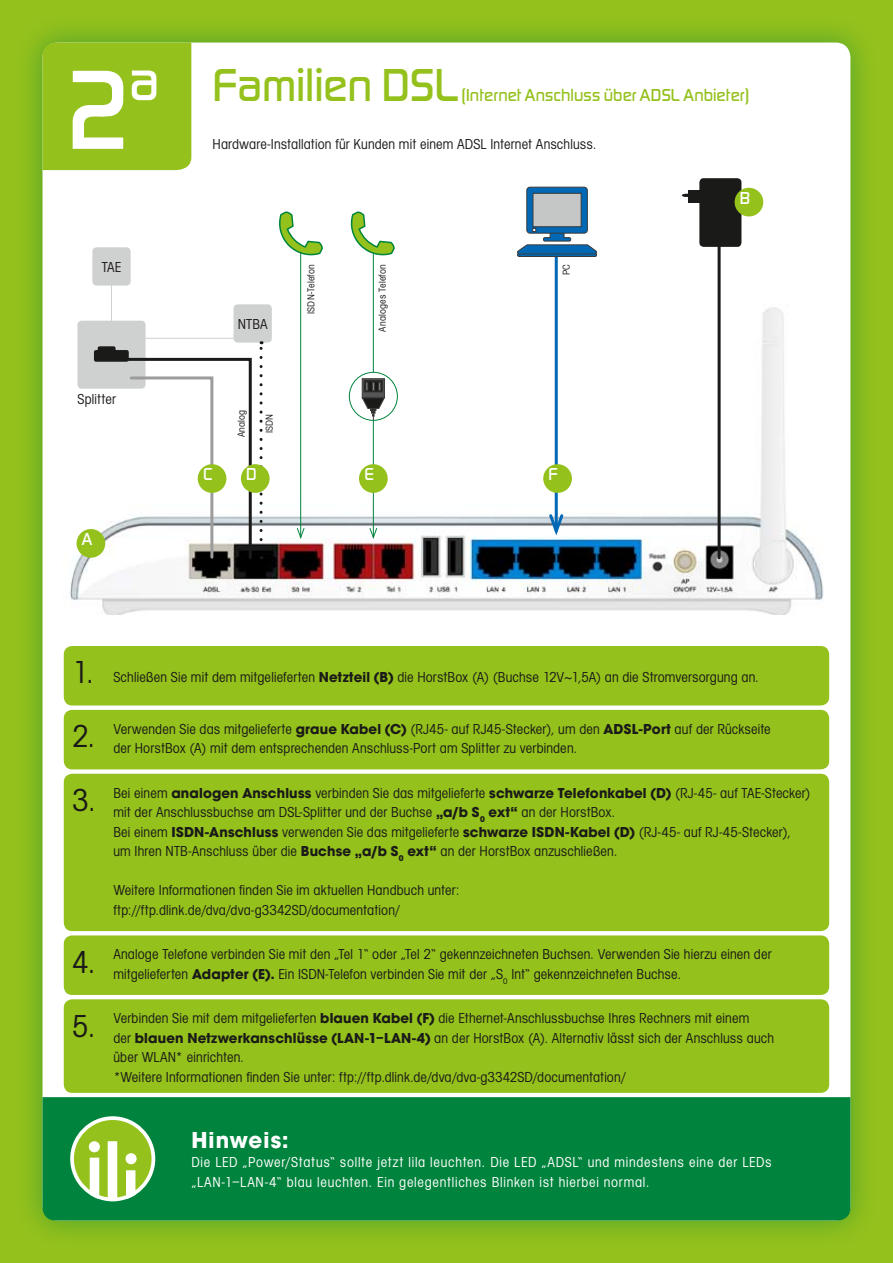
<style>
.page{position:relative;width:893px;height:1263px;background:#94c11c}
.page>*{position:absolute;margin:0;border:0;box-sizing:border-box;transform-origin:0 0}
.t1{font:500 117px "Digital Sans EF";color:#fff}
.t2{font:500 48px "Digital Sans EF";color:#94c11c}
.t3{font:condensed 33px "Avant Gard";color:#1a1a18}
.t4{font:700 24px "Avant Gard";letter-spacing:.04em;color:#fff}
.t5{font:500 18px "Digital Sans EF";letter-spacing:.005em;color:#94c11c}
.t6{font:500 18px "Digital Sans EF";color:#fff}
.t7{font:condensed 15px/19.5px "Avant Gard";letter-spacing:.01em;color:#1a1a18}
.t8{font:condensed 15px/19.5px "Avant Gard";letter-spacing:.05em;color:#fff}
.t9{font:condensed 10.5px "Avant Gard";letter-spacing:.02em;color:#1a1a18}
.s1{font-size:33px}
.s2{font-weight:700;font-stretch:normal}
.s3{font-family:"Helvetica Neue"}
</style>
<div class="page">
<div style="left:13px;top:13px;width:875px;height:1244px;background:#00843d;opacity:.5"></div>
<div style="left:43px;top:43px;width:807px;height:1177px;background:#fff;border-radius:15px"></div>
<div style="left:43px;top:1097px;width:807px;height:123px;background:#00843d"></div>
<div style="left:72px;top:1118px;width:81px;height:81px;background:#94c11c;border-radius:50%"></div>
<svg style="left:89px;top:1141px;width:48px;height:60px"></svg>
<div style="left:70px;top:1116px;width:85px;height:85px;border:4px solid #fff;border-radius:50%"></div>
<div style="left:43px;top:43px;width:148px;height:127px;background:#94c11c"></div>
<img style="left:69px;top:280px;width:755px;height:335px">
<div style="left:64px;top:646px;width:765px;height:59px;background:#94c11c;border-radius:9px"></div>
<div style="left:64px;top:710px;width:765px;height:59px;background:#94c11c;border-radius:9px"></div>
<div style="left:64px;top:935px;width:765px;height:60px;background:#94c11c;border-radius:9px"></div>
<div style="left:64px;top:999px;width:765px;height:94px;background:#94c11c;border-radius:9px"></div>
<div style="left:64px;top:774px;width:765px;height:157px;background:#94c11c;border-radius:9px"></div>
<div style="left:699px;top:178px;width:42px;height:69px;background:#1a1a18;border-radius:4px"></div>
<div style="left:689px;top:190px;width:29px;height:12px;background:#1a1a18"></div>
<svg style="left:682px;top:194px;width:7px;height:3px"></svg>
<hr style="left:718px;top:231px;width:3px;height:327px;background:#1a1a18">
<div style="left:735px;top:188px;width:28px;height:28px;background:#94c11c;border-radius:50%"></div>
<div style="left:77px;top:321px;width:69px;height:68px;background:#cfd0d0;border-radius:4px"></div>
<div style="left:234px;top:304px;width:38px;height:39px;background:#cfd0d0;border-radius:4px"></div>
<div style="left:92px;top:247px;width:39px;height:39px;background:#cfd0d0;border-radius:4px"></div>
<div style="left:77px;top:529px;width:28px;height:29px;background:#94c11c;border-radius:50%"></div>
<svg style="left:124px;top:356px;width:129px;height:205px"></svg>
<svg style="left:260px;top:341px;width:3px;height:208px"></svg>
<hr style="left:131px;top:338px;width:102px;height:1px;background:#cfd0d0">
<hr style="left:111px;top:284px;width:1px;height:39px;background:#cfd0d0">
<hr style="left:300px;top:253px;width:1px;height:284px;background:#00843d">
<svg style="left:296px;top:527px;width:9px;height:13px"></svg>
<hr style="left:555px;top:254px;width:3px;height:277px;background:#0068b4">
<svg style="left:547px;top:512px;width:19px;height:28px"></svg>
<div style="left:198px;top:464px;width:28px;height:29px;background:#94c11c;border-radius:50%"></div>
<div style="left:241px;top:464px;width:29px;height:29px;background:#94c11c;border-radius:50%"></div>
<div style="left:543px;top:464px;width:29px;height:29px;background:#94c11c;border-radius:50%"></div>
<div style="left:94px;top:350px;width:35px;height:12px;background:#1a1a18;border-radius:2px"></div>
<div style="left:98px;top:346px;width:18px;height:12px;background:#1a1a18;border-radius:2px"></div>
<svg style="left:279px;top:211px;width:44px;height:45px"></svg>
<div style="left:527px;top:187px;width:60px;height:46px;background:linear-gradient(to right,#0068b4,#0068b4);border-radius:3px"></div>
<div style="left:526px;top:187px;width:62px;height:47px;border:1px solid #3c3b3a;border-radius:3px"></div>
<div style="left:533px;top:193px;width:49px;height:34px;background:#c5c6c6;border:1px solid #3c3b3a"></div>
<svg style="left:517px;top:217px;width:81px;height:40px"></svg>
<hr style="left:373px;top:254px;width:1px;height:283px;background:#00843d">
<svg style="left:369px;top:527px;width:9px;height:13px"></svg>
<div style="left:359px;top:464px;width:29px;height:29px;background:#94c11c;border-radius:50%"></div>
<svg style="left:350px;top:211px;width:45px;height:45px"></svg>
<div style="left:349px;top:372px;width:48px;height:48px;background:#fff;border-radius:50%"></div>
<div style="left:349px;top:372px;width:49px;height:49px;border:1px solid #00843d;border-radius:50%"></div>
<svg style="left:362px;top:378px;width:23px;height:19px"></svg>
<div style="left:364px;top:381px;width:19px;height:11px;border:1px solid #3c3b3a"></div>
<svg style="left:366px;top:382px;width:15px;height:9px"></svg>
<svg style="left:362px;top:397px;width:23px;height:23px"></svg>
<h1 class="t1" style="left:64px;top:40px;width:97px">2<sup>a</sup></h1>
<p class="t7" style="left:102px;top:257px;width:21px">TAE</p>
<p class="t7" style="left:78px;top:390px;width:40px">Splitter</p>
<p class="t6" style="left:82px;top:528px;width:12px">A</p>
<h2 class="t2" style="left:213px;top:56px;width:247px">Familien DSL</h2>
<p class="t5" style="left:462px;top:84px;width:289px">(Internet Anschluss über ADSL Anbieter)</p>
<p class="t7" style="left:213px;top:134px;width:385px">Hardware-Installation für Kunden mit einem ADSL Internet Anschluss.</p>
<p class="t7" style="left:238px;top:315px;width:31px">NTBA</p>
<p class="t9" style="left:235px;top:437px;width:29px;rotate:-90deg">Analog</p>
<p class="t9" style="left:263px;top:433px;width:21px;rotate:-90deg">ISDN</p>
<p class="t9" style="left:305px;top:314px;width:51px;rotate:-90deg">ISDN-Telefon</p>
<p class="t9" style="left:561px;top:275px;width:12px;rotate:-90deg">PC</p>
<p class="t9" style="left:376px;top:332px;width:69px;rotate:-90deg">Analoges Telefon</p>
<p class="t6" style="left:203px;top:463px;width:11px">C</p>
<p class="t6" style="left:246px;top:463px;width:12px">D</p>
<p class="t6" style="left:549px;top:463px;width:11px">F</p>
<p class="t6" style="left:364px;top:463px;width:11px">E</p>
<p class="t6" style="left:740px;top:187px;width:12px">B</p>
<p class="t7" style="left:72px;top:667px;width:688px"><span class="s1">1.</span> Schließen Sie mit dem mitgelieferten <span class="s2">Netzteil (B)</span> die HorstBox (A) (Buchse 12V<span class="s3">~</span>1,5A) an die Stromversorgung an.</p>
<p class="t7" style="left:113px;top:719px;width:659px">Verwenden Sie das mitgelieferte <span class="s2">graue Kabel (C)</span> (RJ45- auf RJ45-Stecker), um den <span class="s2">ADSL-Port</span> auf der Rückseite</p>
<p class="t7" style="left:72px;top:739px;width:507px"><sup>2.</sup> der HorstBox (A) mit dem entsprechenden Anschluss-Port am Splitter zu verbinden.</p>
<h3 class="t3" style="left:72px;top:782px;width:25px">3.</h3>
<p class="t7" style="left:113px;top:783px;width:699px">Bei einem <span class="s2">analogen Anschluss</span> verbinden Sie das mitgelieferte <span class="s2">schwarze Telefonkabel (D)</span> (RJ-45- auf TAE-Stecker) mit der Anschlussbuchse am DSL-Splitter und der Buchse <span class="s2">„a/b S</span><sub>0</sub> <span class="s2">ext“</span> an der HorstBox.<br>Bei einem <span class="s2">ISDN-Anschluss</span> verwenden Sie das mitgelieferte <span class="s2">schwarze ISDN-Kabel (D)</span> (RJ-45- auf RJ-45-Stecker), um Ihren NTB-Anschluss über die <span class="s2">Buchse „a/b S</span><sub>0</sub> <span class="s2">ext“</span> an der HorstBox anzuschließen.</p>
<p class="t7" style="left:113px;top:881px;width:348px">Weitere Informationen finden Sie im aktuellen Handbuch unter: ftp://ftp.dlink.de/dva/dva-g3342SD/documentation/</p>
<h3 class="t3" style="left:72px;top:943px;width:25px">4.</h3>
<p class="t7" style="left:113px;top:945px;width:660px">Analoge Telefone verbinden Sie mit den „Tel 1“ oder „Tel 2“ gekennzeichneten Buchsen. Verwenden Sie hierzu einen der mitgelieferten <span class="s2">Adapter (E).</span> Ein ISDN-Telefon verbinden Sie mit der „S<sub>0</sub> Int“ gekennzeichneten Buchse.</p>
<h3 class="t3" style="left:72px;top:1007px;width:25px">5.</h3>
<p class="t7" style="left:113px;top:1009px;width:662px">Verbinden Sie mit dem mitgelieferten <span class="s2">blauen Kabel (F)</span> die Ethernet-Anschlussbuchse Ihres Rechners mit einem<br>der <span class="s2">blauen Netzwerkanschlüsse (LAN-1–LAN-4)</span> an der HorstBox (A). Alternativ lässt sich der Anschluss auch über WLAN* einrichten.<br>*Weitere Informationen finden Sie unter: ftp://ftp.dlink.de/dva/dva-g3342SD/documentation/</p>
<h3 class="t4" style="left:191px;top:1125px;width:99px">Hinweis:</h3>
<p class="t8" style="left:191px;top:1153px;width:582px">Die LED „Power/Status“ sollte jetzt lila leuchten. Die LED „ADSL“ und mindestens eine der LEDs „LAN-1–LAN-4“ blau leuchten. Ein gelegentliches Blinken ist hierbei normal.</p>
</div>
